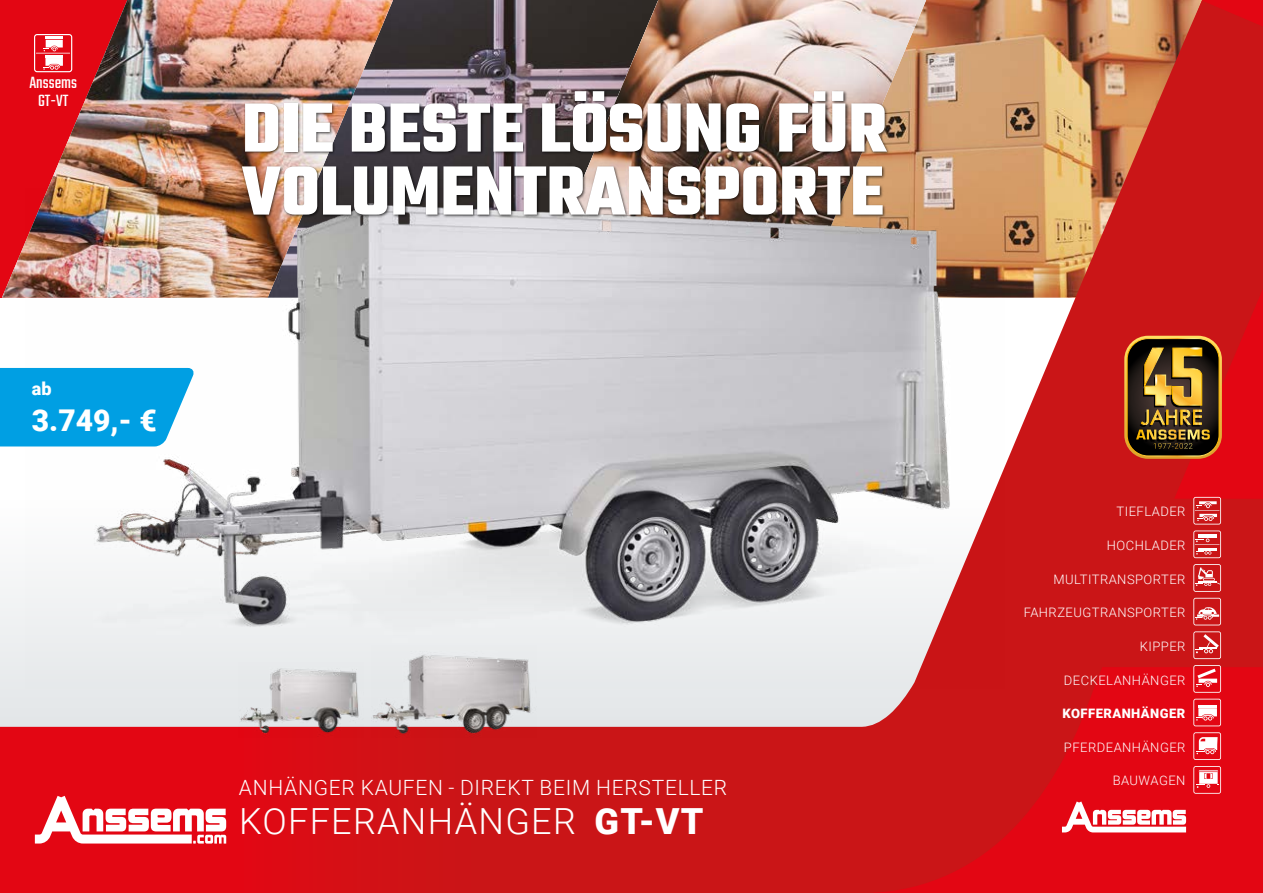
<style>
.page{position:relative;width:1263px;height:893px;background:#fff}
.page>*{position:absolute;margin:0;border:0;box-sizing:border-box;transform-origin:0 0}
.t1{font:700 75px/63px "Teko";color:#fff}
.t2{font:300 36px "Roboto";letter-spacing:.035em;color:#fff}
.t3{font:900 30px "Roboto";color:#fff}
.t4{font:300 21px "Roboto";letter-spacing:.035em;color:#fff}
.t5{font:18px/18px "Teko";color:#fff;text-align:center}
.t6{font:900 18px "Roboto";color:#fff}
.t7{font:300 13.05px "Roboto";letter-spacing:.035em;color:#fff}
.t8{font:900 13.05px "Roboto";letter-spacing:.035em;color:#fff}
.s1{font-weight:900}
</style>
<div class="page">
<img style="left:0;top:1px;width:1263px;height:892px">
<svg style="left:1193px;top:497px;width:28px;height:61px"></svg>
<hr style="left:1198px;top:548px;width:19px;height:3px;background:#fff">
<svg style="left:1193px;top:564px;width:28px;height:28px"></svg>
<svg style="left:1193px;top:598px;width:28px;height:27px"></svg>
<svg style="left:1193px;top:631px;width:28px;height:28px"></svg>
<svg style="left:1193px;top:665px;width:28px;height:28px"></svg>
<svg style="left:1193px;top:699px;width:28px;height:27px"></svg>
<svg style="left:1193px;top:732px;width:28px;height:28px"></svg>
<svg style="left:1193px;top:766px;width:28px;height:28px"></svg>
<svg style="left:1062px;top:801px;width:124px;height:31px"></svg>
<img style="left:25px;top:189px;width:980px;height:499px">
<svg style="left:34px;top:34px;width:38px;height:38px"></svg>
<hr style="left:46px;top:36px;width:17px;height:3px;background:#fff">
<img style="left:372px;top:645px;width:165px;height:92px">
<img style="left:239px;top:662px;width:125px;height:76px">
<svg style="left:35px;top:796px;width:191px;height:48px"></svg>
<div style="left:240px;top:90px;width:650px;height:129px;background:#000;opacity:.7"></div>
<svg style="left:0;top:368px;width:195px;height:78px"></svg>
<svg style="left:1124px;top:336px;width:98px;height:123px"></svg>
<h3 class="t5" style="left:29px;top:75px;width:49px">Anssems<br>GT-VT</h3>
<h3 class="t6" style="left:32px;top:376px;width:21px">ab</h3>
<h3 class="t3" style="left:32px;top:399px;width:126px">3.749,- €</h3>
<h1 class="t1" style="left:241px;top:102px;width:647px">DIE BESTE LÖSUNG FÜR<br>VOLUMENTRANSPORTE</h1>
<h3 class="t4" style="left:239px;top:773px;width:490px">ANHÄNGER KAUFEN - DIREKT BEIM HERSTELLER</h3>
<h2 class="t2" style="left:239px;top:796px;width:466px">KOFFERANHÄNGER <span class="s1">GT-VT</span></h2>
<p class="t7" style="left:1116px;top:503px;width:70px">TIEFLADER</p>
<p class="t7" style="left:1107px;top:536px;width:80px">HOCHLADER</p>
<p class="t7" style="left:1053px;top:570px;width:133px">MULTITRANSPORTER</p>
<p class="t7" style="left:1024px;top:603px;width:163px">FAHRZEUGTRANSPORTER</p>
<p class="t7" style="left:1140px;top:637px;width:47px">KIPPER</p>
<p class="t7" style="left:1064px;top:671px;width:123px">DECKELANHÄNGER</p>
<p class="t8" style="left:1062px;top:704px;width:124px">KOFFERANHÄNGER</p>
<p class="t7" style="left:1064px;top:738px;width:123px">PFERDEANHÄNGER</p>
<p class="t7" style="left:1113px;top:772px;width:74px">BAUWAGEN</p>
</div>
